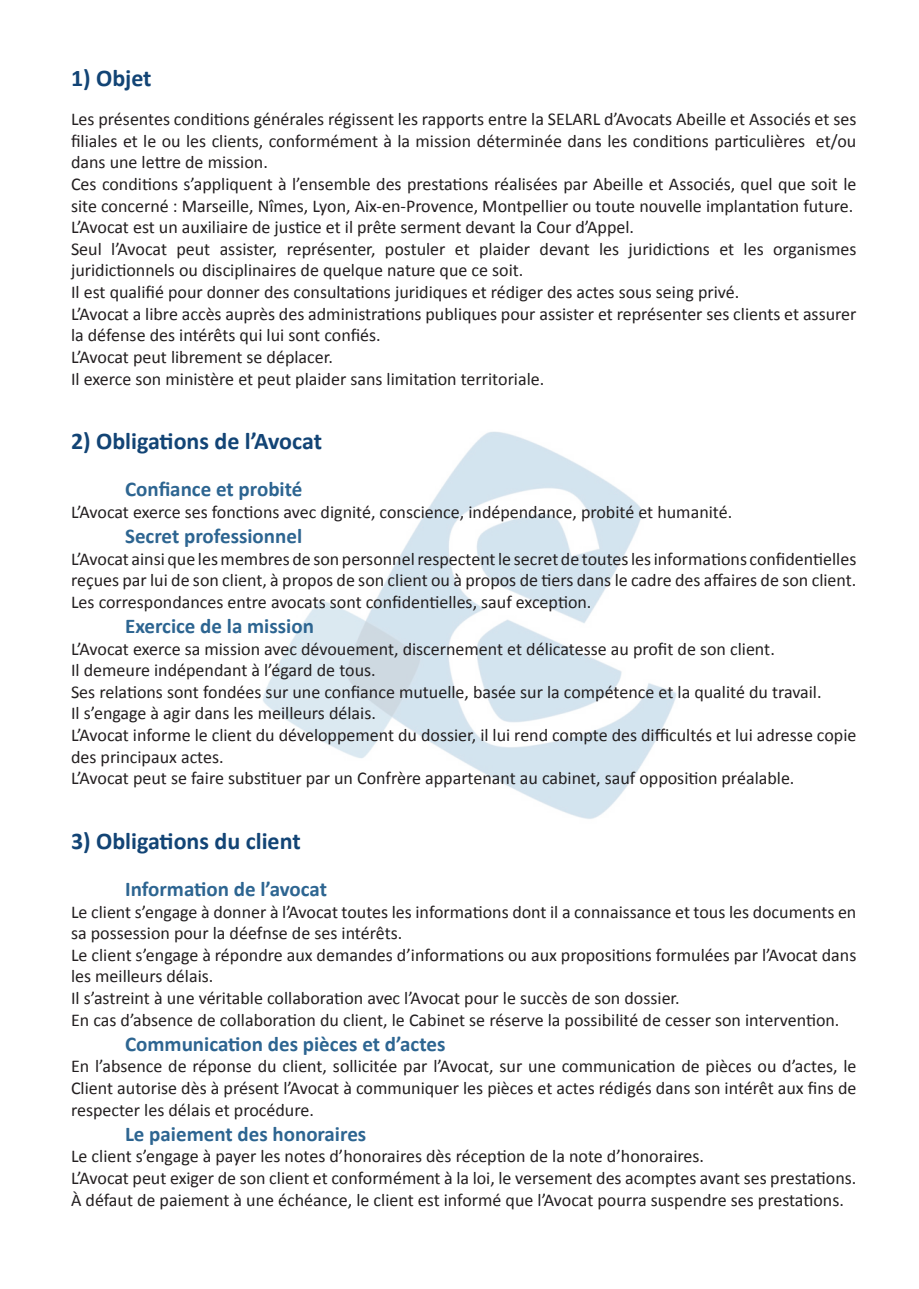
<style>
.page{position:relative;width:919px;height:1289px;background:#fff}
.page>*{position:absolute;margin:0;border:0;box-sizing:border-box;transform-origin:0 0}
.t1{font:700 24px "Calibri";color:#124475}
.t2{font:700 21px "Calibri";color:#2d6591}
.t3{font:18px/21.6px "Calibri";color:#231f20}
</style>
<div class="page">
<img style="left:263px;top:431px;width:414px;height:388px">
<h1 class="t1" style="left:71px;top:63px;width:82px">1) Objet</h1>
<p class="t3" style="left:71px;top:107px;width:786px">Les présentes conditions générales régissent les rapports entre la SELARL d’Avocats Abeille et Associés et ses filiales et le ou les clients, conformément à la mission déterminée dans les conditions particulières et/ou dans une lettre de mission.<br>Ces conditions s’appliquent à l’ensemble des prestations réalisées par Abeille et Associés, quel que soit le site concerné : Marseille, Nîmes, Lyon, Aix-en-Provence, Montpellier ou toute nouvelle implantation future.<br>L’Avocat est un auxiliaire de justice et il prête serment devant la Cour d’Appel.<br>Seul l’Avocat peut assister, représenter, postuler et plaider devant les juridictions et les organismes juridictionnels ou disciplinaires de quelque nature que ce soit.<br>Il est qualifié pour donner des consultations juridiques et rédiger des actes sous seing privé.<br>L’Avocat a libre accès auprès des administrations publiques pour assister et représenter ses clients et assurer la défense des intérêts qui lui sont confiés.<br>L’Avocat peut librement se déplacer.<br>Il exerce son ministère et peut plaider sans limitation territoriale.</p>
<h1 class="t1" style="left:71px;top:426px;width:252px">2) Obligations de l’Avocat</h1>
<p class="t2" style="left:125px;top:476px;width:179px">Confiance et probité</p>
<p class="t3" style="left:71px;top:500px;width:662px">L’Avocat exerce ses fonctions avec dignité, conscience, indépendance, probité et humanité.</p>
<p class="t2" style="left:125px;top:523px;width:179px">Secret professionnel</p>
<p class="t3" style="left:71px;top:547px;width:786px;text-align:justify">L’Avocat ainsi que les membres de son personnel respectent le secret de toutes les informations confidentielles reçues par lui de son client, à propos de son client ou à propos de tiers dans le cadre des affaires de son client.<br>Les correspondances entre avocats sont confidentielles, sauf exception.</p>
<p class="t2" style="left:125px;top:613px;width:190px">Exercice de la mission</p>
<p class="t3" style="left:71px;top:637px;width:786px">L’Avocat exerce sa mission avec dévouement, discernement et délicatesse au profit de son client.<br>Il demeure indépendant à l’égard de tous.<br>Ses relations sont fondées sur une confiance mutuelle, basée sur la compétence et la qualité du travail.<br>Il s’engage à agir dans les meilleurs délais.<br>L’Avocat informe le client du développement du dossier, il lui rend compte des difficultés et lui adresse copie des principaux actes.<br>L’Avocat peut se faire substituer par un Confrère appartenant au cabinet, sauf opposition préalable.</p>
<h1 class="t1" style="left:71px;top:826px;width:231px">3) Obligations du client</h1>
<p class="t2" style="left:125px;top:876px;width:203px">Information de l’avocat</p>
<p class="t3" style="left:71px;top:899px;width:786px">Le client s’engage à donner à l’Avocat toutes les informations dont il a connaissance et tous les documents en sa possession pour la déefnse de ses intérêts.<br>Le client s’engage à répondre aux demandes d’informations ou aux propositions formulées par l’Avocat dans les meilleurs délais.<br>Il s’astreint à une véritable collaboration avec l’Avocat pour le succès de son dossier.<br>En cas d’absence de collaboration du client, le Cabinet se réserve la possibilité de cesser son intervention.</p>
<p class="t2" style="left:125px;top:1030px;width:322px">Communication des pièces et d’actes</p>
<p class="t3" style="left:71px;top:1054px;width:786px;text-align:justify">En l’absence de réponse du client, sollicitée par l’Avocat, sur une communication de pièces ou d’actes, le Client autorise dès à présent l’Avocat à communiquer les pièces et actes rédigés dans son intérêt aux fins de respecter les délais et procédure.</p>
<p class="t2" style="left:125px;top:1120px;width:243px">Le paiement des honoraires</p>
<p class="t3" style="left:71px;top:1144px;width:786px">Le client s’engage à payer les notes d’honoraires dès réception de la note d’honoraires.<br>L’Avocat peut exiger de son client et conformément à la loi, le versement des acomptes avant ses prestations.<br>À défaut de paiement à une échéance, le client est informé que l’Avocat pourra suspendre ses prestations.</p>
</div>
